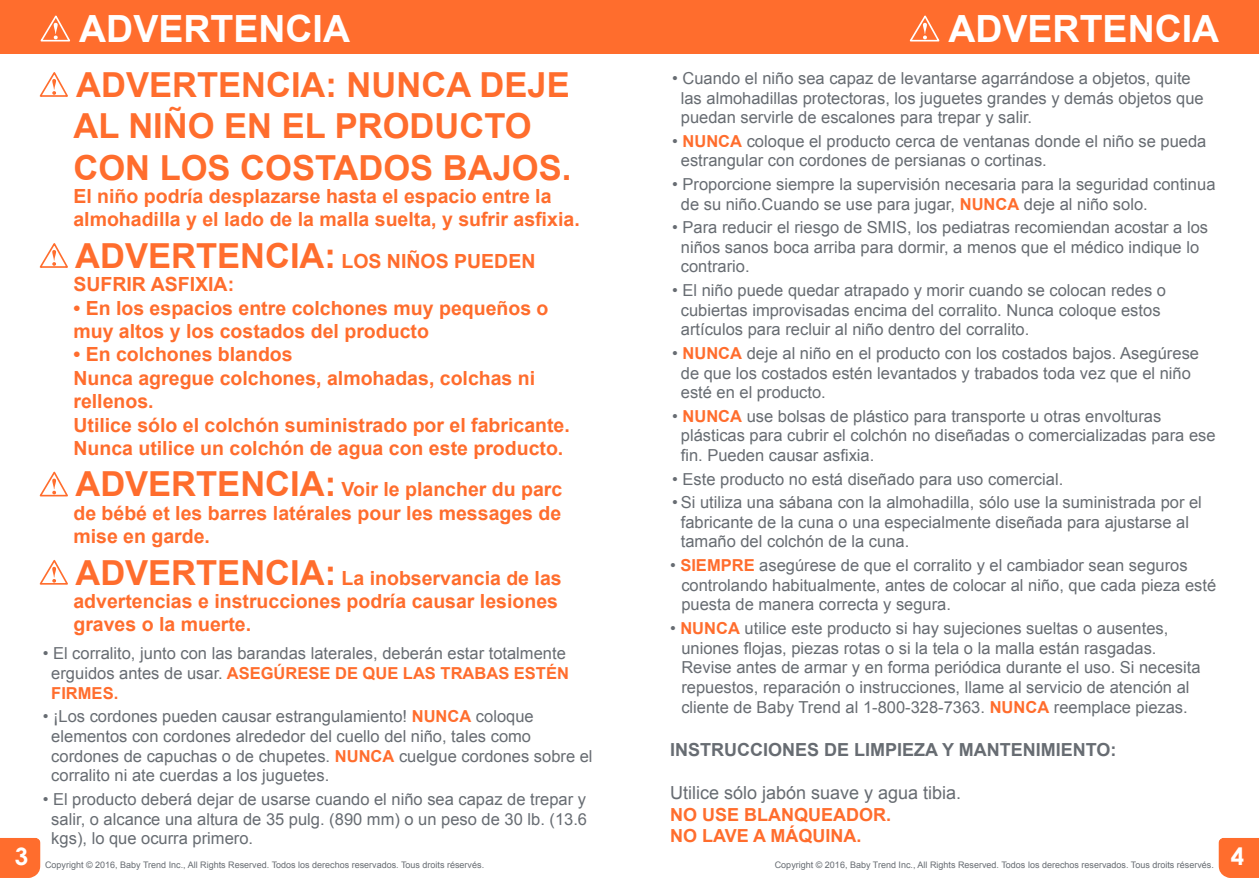
<style>
.page{position:relative;width:1259px;height:893px;background:#fff}
.page>*{position:absolute;margin:0;border:0;box-sizing:border-box;transform-origin:0 0}
.t1{font:700 37.5px "Arial";color:#fff}
.t2{font:700 34.5px/41.4px "Arial";color:#ff6d2d}
.t3{font:700 24px "Century Gothic";color:#fff}
.t4{font:700 19.5px/23.4px "Arial";color:#ff6d2d}
.t5{font:700 18px "Arial";color:#676c72}
.t6{font:18px "Arial";color:#676c72}
.t7{font:700 18px/21.6px "Arial";color:#ff6d2d}
.t8{font:16.5px/19.8px "Arial";color:#676c72}
.t9{font:9px "Arial";color:#676c72}
.s1{font-size:34.5px}
.s2{font-weight:700;color:#ff6d2d}
</style>
<div class="page">
<div style="left:0;top:838px;width:40px;height:40px;background:#ff6d2d"></div>
<div style="left:1218px;top:838px;width:41px;height:40px;background:#ff6d2d"></div>
<div style="left:0;top:0;width:629px;height:54px;background:#ff6d2d"></div>
<div style="left:629px;top:0;width:630px;height:54px;background:#ff6d2d"></div>
<svg style="left:40px;top:15px;width:31px;height:27px"></svg>
<svg style="left:909px;top:15px;width:31px;height:27px"></svg>
<svg style="left:39px;top:72px;width:29px;height:25px"></svg>
<svg style="left:39px;top:243px;width:29px;height:25px"></svg>
<svg style="left:39px;top:471px;width:29px;height:26px"></svg>
<svg style="left:39px;top:559px;width:29px;height:26px"></svg>
<h3 class="t3" style="left:15px;top:842px;width:15px">3</h3>
<h1 class="t1" style="left:79px;top:3px;width:272px">ADVERTENCIA</h1>
<h1 class="t1" style="left:948px;top:3px;width:272px">ADVERTENCIA</h1>
<h2 class="t2" style="left:73px;top:65px;width:499px">ADVERTENCIA: NUNCA DEJE<br>AL NIÑO EN EL PRODUCTO<br>CON LOS COSTADOS BAJOS.</h2>
<p class="t4" style="left:73px;top:185px;width:508px">El niño podría desplazarse hasta el espacio entre la almohadilla y el lado de la malla suelta, y sufrir asfixia.</p>
<p class="t4" style="left:73px;top:250px;width:463px"><span class="s1">ADVERTENCIA:</span> LOS NIÑOS PUEDEN<br>SUFRIR ASFIXIA:</p>
<p class="t4" style="left:73px;top:297px;width:476px">• En los espacios entre colchones muy pequeños o muy altos y los costados del producto</p>
<p class="t4" style="left:73px;top:343px;width:498px">• En colchones blandos<br>Nunca agregue colchones, almohadas, colchas ni rellenos.<br>Utilice sólo el colchón suministrado por el fabricante.<br>Nunca utilice un colchón de agua con este producto.</p>
<p class="t4" style="left:73px;top:478px;width:490px;text-align:justify"><span class="s1">ADVERTENCIA:</span> Voir le plancher du parc de bébé et les barres latérales pour les messages de mise en garde.</p>
<p class="t4" style="left:73px;top:567px;width:490px"><span class="s1">ADVERTENCIA:</span> La inobservancia de las advertencias e instrucciones podría causar lesiones graves o la muerte.</p>
<p class="t8" style="left:51px;top:644px;width:519px;text-indent:-9px">• El corralito, junto con las barandas laterales, deberán estar totalmente erguidos antes de usar. <span class="s2">ASEGÚRESE DE QUE LAS TRABAS ESTÉN<br>FIRMES.</span></p>
<p class="t8" style="left:51px;top:706px;width:543px;text-indent:-9px">• ¡Los cordones pueden causar estrangulamiento! <span class="s2">NUNCA</span> coloque elementos con cordones alrededor del cuello del niño, tales como cordones de capuchas o de chupetes. <span class="s2">NUNCA</span> cuelgue cordones sobre el corralito ni ate cuerdas a los juguetes.</p>
<p class="t8" style="left:51px;top:789px;width:537px;text-align:justify;text-indent:-9px">• El producto deberá dejar de usarse cuando el niño sea capaz de trepar y salir, o alcance una altura de 35 pulg. (890 mm) o un peso de 30 lb. (13.6 kgs), lo que ocurra primero.</p>
<p class="t8" style="left:681px;top:68px;width:524px;text-indent:-9px">• Cuando el niño sea capaz de levantarse agarrándose a objetos, quite las almohadillas protectoras, los juguetes grandes y demás objetos que puedan servirle de escalones para trepar y salir.</p>
<p class="t8" style="left:681px;top:131px;width:527px;text-indent:-9px">• <span class="s2">NUNCA</span> coloque el producto cerca de ventanas donde el niño se pueda estrangular con cordones de persianas o cortinas.</p>
<p class="t8" style="left:681px;top:174px;width:536px;text-indent:-9px">• Proporcione siempre la supervisión necesaria para la seguridad continua de su niño.Cuando se use para jugar, <span class="s2">NUNCA</span> deje al niño solo.</p>
<p class="t8" style="left:681px;top:217px;width:529px;text-indent:-9px">• Para reducir el riesgo de SMIS, los pediatras recomiendan acostar a los niños sanos boca arriba para dormir, a menos que el médico indique lo contrario.</p>
<p class="t8" style="left:681px;top:280px;width:487px;text-indent:-9px">• El niño puede quedar atrapado y morir cuando se colocan redes o cubiertas improvisadas encima del corralito. Nunca coloque estos artículos para recluir al niño dentro del corralito.</p>
<p class="t8" style="left:681px;top:343px;width:520px;text-indent:-9px">• <span class="s2">NUNCA</span> deje al niño en el producto con los costados bajos. Asegúrese de que los costados estén levantados y trabados toda vez que el niño esté en el producto.</p>
<p class="t8" style="left:681px;top:406px;width:536px;text-indent:-9px">• <span class="s2">NUNCA</span> use bolsas de plástico para transporte u otras envolturas plásticas para cubrir el colchón no diseñadas o comercializadas para ese fin. Pueden causar asfixia.</p>
<p class="t8" style="left:672px;top:469px;width:392px">• Este producto no está diseñado para uso comercial.</p>
<p class="t8" style="left:681px;top:492px;width:522px;text-indent:-9px">• Si utiliza una sábana con la almohadilla, sólo use la suministrada por el fabricante de la cuna o una especialmente diseñada para ajustarse al tamaño del colchón de la cuna.</p>
<p class="t8" style="left:681px;top:555px;width:536px;text-indent:-11px">• <span class="s2">SIEMPRE</span> asegúrese de que el corralito y el cambiador sean seguros controlando habitualmente, antes de colocar al niño, que cada pieza esté puesta de manera correcta y segura.</p>
<p class="t8" style="left:681px;top:618px;width:521px;text-indent:-11px">• <span class="s2">NUNCA</span> utilice este producto si hay sujeciones sueltas o ausentes, uniones flojas, piezas rotas o si la tela o la malla están rasgadas.<br>Revise antes de armar y en forma periódica durante el uso. Si necesita repuestos, reparación o instrucciones, llame al servicio de atención al cliente de Baby Trend al 1-800-328-7363. <span class="s2">NUNCA</span> reemplace piezas.</p>
<p class="t5" style="left:670px;top:738px;width:448px">INSTRUCCIONES DE LIMPIEZA Y MANTENIMIENTO:</p>
<p class="t6" style="left:670px;top:781px;width:293px">Utilice sólo jabón suave y agua tibia.</p>
<p class="t7" style="left:670px;top:804px;width:223px">NO USE BLANQUEADOR.<br>NO LAVE A MÁQUINA.</p>
<p class="t9" style="left:45px;top:858px;width:441px">Copyright © 2016, Baby Trend Inc., All Rights Reserved. Todos los derechos reservados. Tous droits réservés.</p>
<p class="t9" style="left:775px;top:858px;width:441px">Copyright © 2016, Baby Trend Inc., All Rights Reserved. Todos los derechos reservados. Tous droits réservés.</p>
<h3 class="t3" style="left:1230px;top:842px;width:15px">4</h3>
</div>
